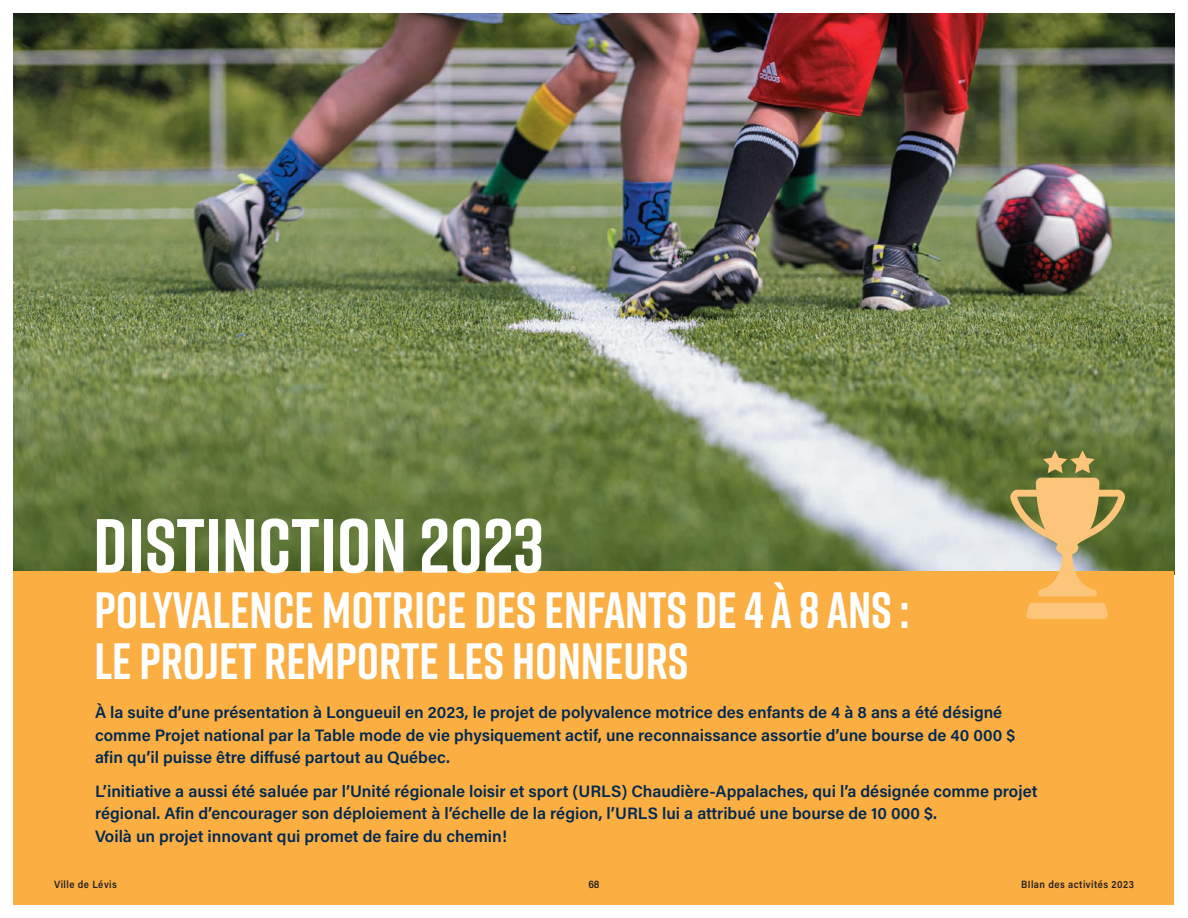
<style>
.page{position:relative;width:1188px;height:918px;background:#fff}
.page>*{position:absolute;margin:0;border:0;box-sizing:border-box;transform-origin:0 0}
.t1{font:700 76.5px "Rift";color:#fff}
.t2{font:700 51px/50.8px "Rift";color:#fff}
.t3{font:600 16.5px/22.5px "Acumin Pro";color:#002953}
.t4{font:600 10.5px "Acumin Pro";letter-spacing:.05em;color:#231f20;scale:.9 1}
</style>
<div class="page">
<img style="left:14px;top:14px;width:1160px;height:557px">
<div style="left:13px;top:571px;width:1161px;height:333px;background:#fbae42"></div>
<svg style="left:1010px;top:450px;width:115px;height:169px"></svg>
<h1 class="t1" style="left:93px;top:491px;width:452px">DISTINCTION 2023</h1>
<h2 class="t2" style="left:94px;top:584px;width:817px">POLYVALENCE MOTRICE DES ENFANTS DE 4 À 8 ANS :<br>LE PROJET REMPORTE LES HONNEURS</h2>
<p class="t3" style="left:95px;top:701px;width:922px">À la suite d’une présentation à Longueuil en 2023, le projet de polyvalence motrice des enfants de 4 à 8 ans a été désigné comme Projet national par la Table mode de vie physiquement actif, une reconnaissance assortie d’une bourse de 40 000 $ afin qu’il puisse être diffusé partout au Québec.</p>
<p class="t3" style="left:95px;top:779px;width:944px">L’initiative a aussi été saluée par l’Unité régionale loisir et sport (URLS) Chaudière-Appalaches, qui l’a désignée comme projet régional. Afin d’encourager son déploiement à l’échelle de la région, l’URLS lui a attribué une bourse de 10 000 $.<br>Voilà un projet innovant qui promet de faire du chemin!</p>
<p class="t4" style="left:54px;top:877px;width:71px">Ville de Lévis</p>
<p class="t4" style="left:588px;top:877px;width:14px">68</p>
<p class="t4" style="left:1021px;top:877px;width:127px">BIlan des activités 2023</p>
</div>
